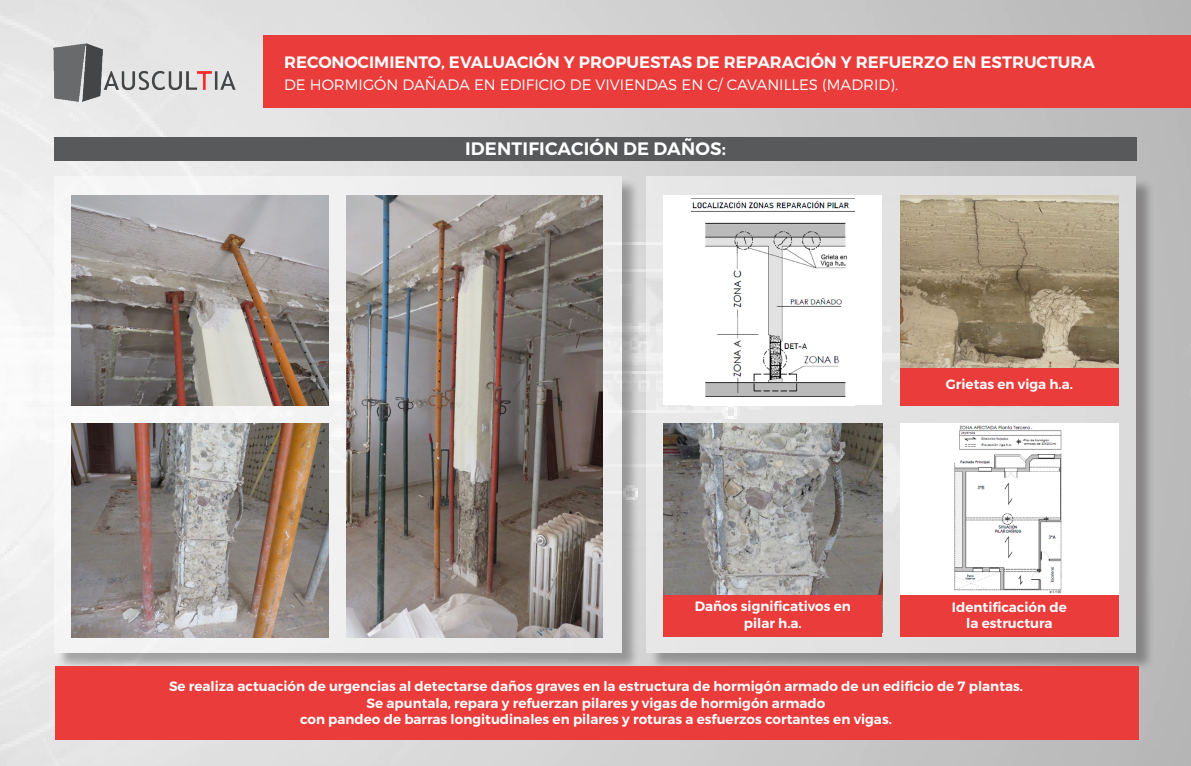
<style>
.page{position:relative;width:1191px;height:766px;background:#fff}
.page>*{position:absolute;margin:0;border:0;box-sizing:border-box;transform-origin:0 0}
.t1{font:600 18px "Montserrat";letter-spacing:.01em;color:#fff}
.t2{font:600 16.5px "Montserrat";color:#fff}
.t3{font:300 15px "Montserrat";color:#fff}
.t4{font:600 13.5px/16.5px "Montserrat";color:#fff;text-align:center}
</style>
<div class="page">
<img style="left:0;top:0;width:1191px;height:765px">
<div style="left:56px;top:178px;width:584px;height:493px;background:#231f20;opacity:.75"></div>
<div style="left:54px;top:175px;width:567px;height:477px;background:#f1f1f1"></div>
<div style="left:648px;top:178px;width:507px;height:493px;background:#231f20;opacity:.75"></div>
<div style="left:646px;top:175px;width:490px;height:477px;background:#e2e2e2"></div>
<div style="left:54px;top:136px;width:1083px;height:27px;background:#57595a"></div>
<div style="left:264px;top:35px;width:927px;height:73px;background:#ea3d3b"></div>
<img style="left:25px;top:36px;width:239px;height:73px">
<div style="left:55px;top:666px;width:1083px;height:74px;background:#ea3d3b"></div>
<img style="left:71px;top:196px;width:257px;height:209px">
<img style="left:346px;top:196px;width:257px;height:441px">
<img style="left:71px;top:423px;width:257px;height:214px">
<div style="left:663px;top:196px;width:219px;height:209px;background:#fff"></div>
<img style="left:691px;top:198px;width:163px;height:199px">
<img style="left:900px;top:196px;width:218px;height:172px">
<img style="left:663px;top:423px;width:219px;height:172px">
<div style="left:900px;top:423px;width:218px;height:172px;background:#fff"></div>
<img style="left:954px;top:425px;width:108px;height:169px">
<div style="left:663px;top:595px;width:219px;height:42px;background:#ea3d3b"></div>
<div style="left:900px;top:368px;width:218px;height:37px;background:#ea3d3b"></div>
<div style="left:900px;top:595px;width:218px;height:42px;background:#ea3d3b"></div>
<p class="t2" style="left:284px;top:52px;width:812px">RECONOCIMIENTO, EVALUACIÓN Y PROPUESTAS DE REPARACIÓN Y REFUERZO EN ESTRUCTURA</p>
<p class="t3" style="left:284px;top:76px;width:615px">DE HORMIGÓN DAÑADA EN EDIFICIO DE VIVIENDAS EN C/ CAVANILLES (MADRID).</p>
<h1 class="t1" style="left:465px;top:137px;width:262px">IDENTIFICACIÓN DE DAÑOS:</h1>
<p class="t4" style="left:695px;top:598px;width:157px">Daños significativos en pilar h.a.</p>
<p class="t4" style="left:946px;top:376px;width:129px">Grietas en viga h.a.</p>
<p class="t4" style="left:952px;top:598px;width:116px">Identificación de la estructura</p>
<p class="t4" style="left:169px;top:678px;width:855px">Se realiza actuación de urgencias al detectarse daños graves en la estructura de hormigón armado de un edificio de 7 plantas.<br>Se apuntala, repara y refuerzan pilares y vigas de hormigón armado<br>con pandeo de barras longitudinales en pilares y roturas a esfuerzos cortantes en vigas.</p>
</div>
